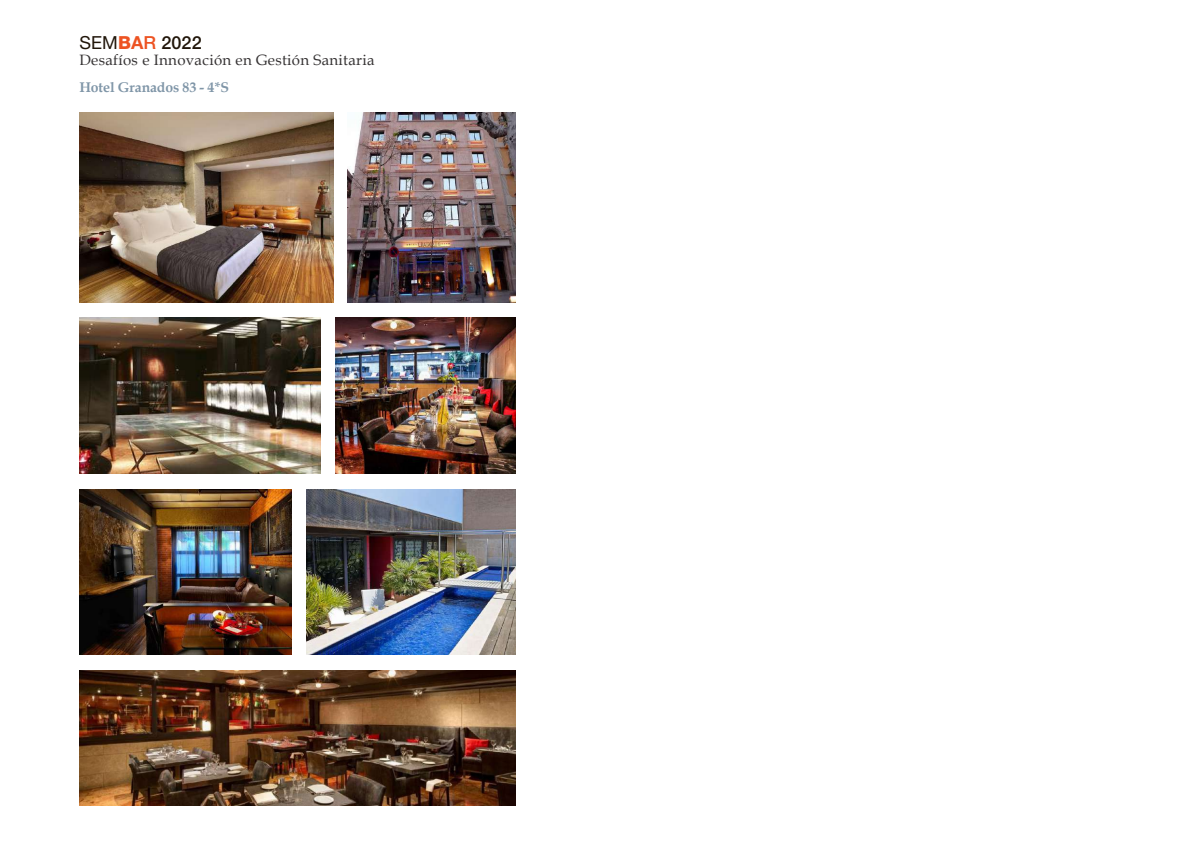
<style>
.page{position:relative;width:1191px;height:842px;background:#fff}
.page>*{position:absolute;margin:0;border:0;box-sizing:border-box;transform-origin:0 0}
.t1{font:500 18px "Helvetica Neue LT Std";color:#21160a}
.t2{font:15px "Book Antiqua";letter-spacing:.02em;color:#363334}
.t3{font:700 14px "Book Antiqua";letter-spacing:-.01em;color:#8096a8}
.s1{font-weight:400}
.s2{font-weight:800;color:#ed5322}
.s3{font-weight:700;color:#ed5322}
.s4{color:#ed5322}
</style>
<div class="page">
<img style="left:79px;top:490px;width:212px;height:165px">
<img style="left:79px;top:113px;width:254px;height:190px">
<img style="left:306px;top:490px;width:210px;height:165px">
<img style="left:335px;top:317px;width:181px;height:157px">
<img style="left:348px;top:113px;width:168px;height:190px">
<img style="left:79px;top:317px;width:242px;height:157px">
<img style="left:79px;top:670px;width:437px;height:136px">
<p class="t1" style="left:79px;top:32px;width:124px"><span class="s1">SEM</span><span class="s2">B</span><span class="s3">A</span><span class="s4">R</span> 2022</p>
<p class="t2" style="left:79px;top:50px;width:297px">Desafíos e Innovación en Gestión Sanitaria</p>
<p class="t3" style="left:79px;top:79px;width:151px">Hotel Granados 83 - 4*S</p>
</div>
